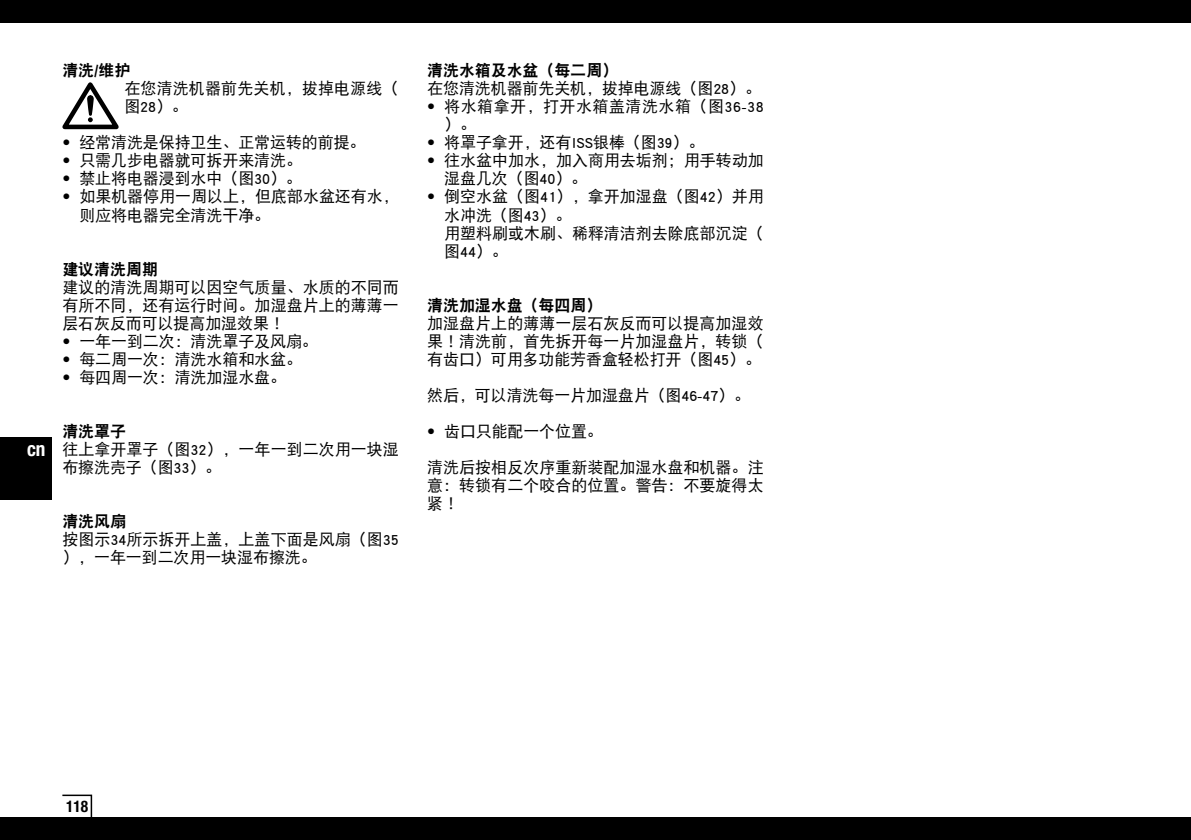
<style>
.page{position:relative;width:1191px;height:840px;background:#fff}
.page>*{position:absolute;margin:0;border:0;box-sizing:border-box;transform-origin:0 0}
.t1{font:700 condensed 20px "Helvetica Neue LTW1 G";color:#fff;scale:.96 1}
.t2{font:16px/18px "DFP Hei W5";color:#000}
.t3{font:16px "DFP Hei W9";letter-spacing:-.005em;color:#000}
.t4{font:16px/18px "DFP Hei W5";letter-spacing:.03em;color:#000}
.t5{font:700 condensed 16px "Helvetica Neue LTW1 G";color:#000;scale:.96 1}
.s1{font-family:"Helvetica Neue LTW1 G";font-stretch:condensed}
</style>
<div class="page">
<div style="left:0;top:0;width:1191px;height:23px;background:#000"></div>
<div style="left:0;top:816px;width:1191px;height:23px;background:#000"></div>
<div style="left:0;top:437px;width:51px;height:62px;background:#000"></div>
<svg style="left:61px;top:794px;width:32px;height:23px"></svg>
<svg style="left:62px;top:82px;width:57px;height:47px"></svg>
<p class="t1" style="left:27px;top:437px;width:21px">cn</p>
<p class="t3" style="left:62px;top:62px;width:69px">清洗/维护</p>
<p class="t2" style="left:124px;top:79px;width:276px">在您清洗机器前先关机，拔掉电源线（图28）。</p>
<p class="t2" style="left:62px;top:133px;width:305px"><span class="s1">•</span> 经常清洗是保持卫生、正常运转的前提。</p>
<p class="t2" style="left:62px;top:151px;width:241px"><span class="s1">•</span> 只需几步电器就可拆开来清洗。</p>
<p class="t2" style="left:62px;top:169px;width:241px"><span class="s1">•</span> 禁止将电器浸到水中（图30）。</p>
<p class="t2" style="left:79px;top:187px;width:321px;text-indent:-17px"><span class="s1">•</span> 如果机器停用一周以上，但底部水盆还有水，则应将电器完全清洗干净。</p>
<p class="t3" style="left:62px;top:260px;width:97px">建议清洗周期</p>
<p class="t2" style="left:62px;top:277px;width:338px;text-align:justify">建议的清洗周期可以因空气质量、水质的不同而有所不同，还有运行时间。加湿盘片上的薄薄一层石灰反而可以提高加湿效果！</p>
<p class="t2" style="left:62px;top:331px;width:257px"><span class="s1">•</span> 一年一到二次：清洗罩子及风扇。</p>
<p class="t2" style="left:62px;top:349px;width:241px"><span class="s1">•</span> 每二周一次：清洗水箱和水盆。</p>
<p class="t2" style="left:62px;top:367px;width:225px"><span class="s1">•</span> 每四周一次：清洗加湿水盘。</p>
<p class="t3" style="left:62px;top:422px;width:65px">清洗罩子</p>
<p class="t2" style="left:62px;top:439px;width:338px">往上拿开罩子（图32），一年一到二次用一块湿布擦洗壳子（图33）。</p>
<p class="t3" style="left:62px;top:512px;width:65px">清洗风扇</p>
<p class="t2" style="left:62px;top:529px;width:338px">按图示34所示拆开上盖，上盖下面是风扇（图35），一年一到二次用一块湿布擦洗。</p>
<p class="t3" style="left:427px;top:62px;width:192px">清洗水箱及水盆（每二周）</p>
<p class="t2" style="left:427px;top:79px;width:335px">在您清洗机器前先关机，拔掉电源线（图28）。</p>
<p class="t4" style="left:444px;top:97px;width:321px;text-indent:-17px"><span class="s1">•</span> 将水箱拿开，打开水箱盖清洗水箱（图36-38）。</p>
<p class="t2" style="left:427px;top:133px;width:279px"><span class="s1">•</span> 将罩子拿开，还有ISS银棒（图39）。</p>
<p class="t2" style="left:444px;top:151px;width:321px;text-indent:-17px"><span class="s1">•</span> 往水盆中加水，加入商用去垢剂；用手转动加湿盘几次（图40）。</p>
<p class="t2" style="left:444px;top:187px;width:321px;text-indent:-17px"><span class="s1">•</span> 倒空水盆（图41），拿开加湿盘（图42）并用水冲洗（图43）。<br>用塑料刷或木刷、稀释清洁剂去除底部沉淀（图44）。</p>
<p class="t3" style="left:427px;top:296px;width:176px">清洗加湿水盘（每四周）</p>
<p class="t2" style="left:427px;top:313px;width:338px;text-align:justify">加湿盘片上的薄薄一层石灰反而可以提高加湿效果！清洗前，首先拆开每一片加湿盘片，转锁（有齿口）可用多功能芳香盒轻松打开（图45）。</p>
<p class="t2" style="left:427px;top:385px;width:324px">然后，可以清洗每一片加湿盘片（图46-47）。</p>
<p class="t2" style="left:427px;top:421px;width:177px"><span class="s1">•</span> 齿口只能配一个位置。</p>
<p class="t2" style="left:427px;top:457px;width:338px;text-align:justify">清洗后按相反次序重新装配加湿水盘和机器。注意：转锁有二个咬合的位置。警告：不要旋得太紧！</p>
<p class="t5" style="left:66px;top:795px;width:24px">118</p>
</div>
